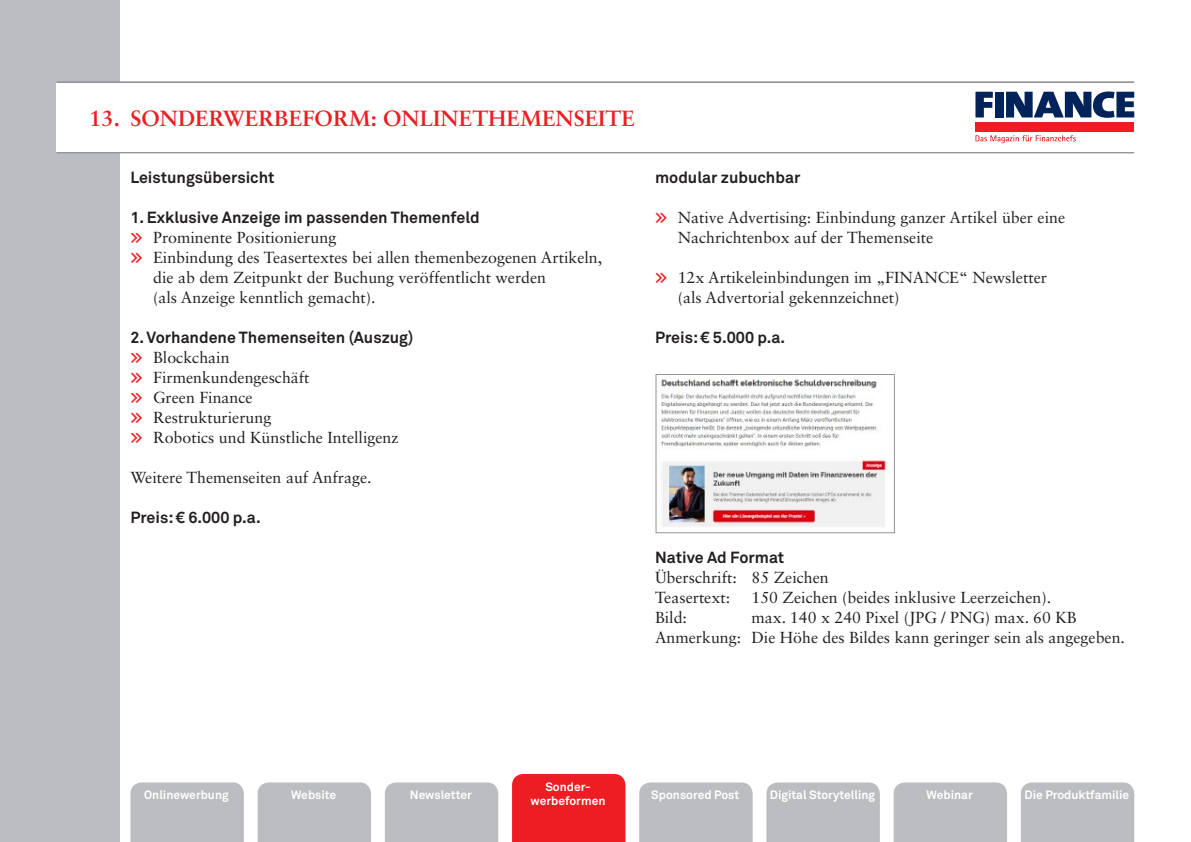
<style>
.page{position:relative;width:1191px;height:842px;background:#fff}
.page>*{position:absolute;margin:0;border:0;box-sizing:border-box;transform-origin:0 0}
.t1{font:700 22px "Sabon LT Std";color:#ee1d23}
.t2{font:16px/20px "Sabon LT Std";color:#231f20}
.t3{font:700 16px "Akkurat Std";color:#231f20}
.t4{font:700 12px/14px "Akkurat Std";color:#fff;text-align:center}
.s1{font-family:"Akkurat Std";font-weight:700;color:#ee1d23}
</style>
<div class="page">
<div style="left:0;top:0;width:119px;height:842px;background:#bcbdc0"></div>
<hr style="left:57px;top:81px;width:1077px;height:2px;background:#939598">
<hr style="left:57px;top:151px;width:1077px;height:2px;background:#939598">
<div style="left:57px;top:83px;width:1077px;height:68px;background:#fff"></div>
<svg style="left:975px;top:92px;width:17px;height:25px"></svg>
<div style="left:995px;top:92px;width:8px;height:25px;background:#002359"></div>
<svg style="left:1006px;top:92px;width:128px;height:26px"></svg>
<div style="left:975px;top:122px;width:159px;height:9px;background:#ee1d23"></div>
<svg style="left:975px;top:135px;width:100px;height:8px"></svg>
<div style="left:130px;top:782px;width:114px;height:60px;background:#bcbdc0"></div>
<div style="left:258px;top:782px;width:113px;height:60px;background:#bcbdc0"></div>
<div style="left:385px;top:782px;width:113px;height:60px;background:#bcbdc0"></div>
<div style="left:639px;top:782px;width:113px;height:60px;background:#bcbdc0"></div>
<div style="left:766px;top:782px;width:114px;height:60px;background:#bcbdc0"></div>
<div style="left:1021px;top:782px;width:113px;height:60px;background:#bcbdc0"></div>
<div style="left:893px;top:782px;width:114px;height:60px;background:#bcbdc0"></div>
<div style="left:512px;top:774px;width:113px;height:68px;background:#ee1d23"></div>
<img style="left:658px;top:379px;width:229px;height:148px">
<div style="left:656px;top:374px;width:238px;height:159px;border:1px solid #939598"></div>
<h1 class="t1" style="left:89px;top:104px;width:547px">13. SONDERWERBEFORM: ONLINETHEMENSEITE</h1>
<p class="t3" style="left:130px;top:167px;width:145px">Leistungsübersicht</p>
<p class="t3" style="left:130px;top:207px;width:351px">1. Exklusive Anzeige im passenden Themenfeld</p>
<p class="t2" style="left:130px;top:227px;width:207px"><span class="s1">&gt;&gt;&gt;</span> Prominente Positionierung</p>
<p class="t2" style="left:130px;top:247px;width:473px"><span class="s1">&gt;&gt;&gt;</span> Einbindung des Teasertextes bei allen themenbezogenen Artikeln,</p>
<p class="t2" style="left:153px;top:267px;width:394px">die ab dem Zeitpunkt der Buchung veröffentlicht werden</p>
<p class="t2" style="left:153px;top:287px;width:224px">(als Anzeige kenntlich gemacht).</p>
<p class="t3" style="left:130px;top:327px;width:284px">2. Vorhandene Themenseiten (Auszug)</p>
<p class="t2" style="left:130px;top:347px;width:270px"><span class="s1">&gt;&gt;&gt;</span> Blockchain<br><span class="s1">&gt;&gt;&gt;</span> Firmenkundengeschäft<br><span class="s1">&gt;&gt;&gt;</span> Green Finance<br><span class="s1">&gt;&gt;&gt;</span> Restrukturierung<br><span class="s1">&gt;&gt;&gt;</span> Robotics und Künstliche Intelligenz</p>
<p class="t2" style="left:130px;top:467px;width:243px">Weitere Themenseiten auf Anfrage.</p>
<p class="t3" style="left:130px;top:507px;width:132px">Preis: € 6.000 p.a.</p>
<p class="t3" style="left:655px;top:167px;width:147px">modular zubuchbar</p>
<p class="t2" style="left:677px;top:207px;width:389px;text-indent:-23px"><span class="s1">&gt;&gt;&gt;</span> Native Advertising: Einbindung ganzer Artikel über eine<br>Nachrichtenbox auf der Themenseite</p>
<p class="t2" style="left:677px;top:267px;width:371px;text-indent:-23px"><span class="s1">&gt;&gt;&gt;</span> 12x Artikeleinbindungen im „FINANCE“ Newsletter (als Advertorial gekennzeichnet)</p>
<p class="t3" style="left:655px;top:327px;width:132px">Preis: € 5.000 p.a.</p>
<p class="t3" style="left:655px;top:547px;width:131px">Native Ad Format</p>
<p class="t2" style="left:655px;top:567px;width:175px">Überschrift: 85 Zeichen<br>Teasertext:</p>
<p class="t2" style="left:751px;top:587px;width:301px">150 Zeichen (beides inklusive Leerzeichen).</p>
<p class="t2" style="left:655px;top:607px;width:471px;text-indent:96px">max. 140 x 240 Pixel (JPG / PNG) max. 60 KB<br>Anmerkung: Die Höhe des Bildes kann geringer sein als angegeben.</p>
<p class="t2" style="left:655px;top:607px;width:34px">Bild:</p>
<p class="t4" style="left:530px;top:780px;width:76px">Sonder&shy;werbeformen</p>
<p class="t4" style="left:144px;top:788px;width:86px">Onlinewerbung</p>
<p class="t4" style="left:291px;top:788px;width:47px">Website</p>
<p class="t4" style="left:410px;top:788px;width:63px">Newsletter</p>
<p class="t4" style="left:651px;top:788px;width:89px">Sponsored Post</p>
<p class="t4" style="left:770px;top:788px;width:107px">Digital Storytelling</p>
<p class="t4" style="left:926px;top:788px;width:48px">Webinar</p>
<p class="t4" style="left:1024px;top:788px;width:106px">Die Produktfamilie</p>
</div>
